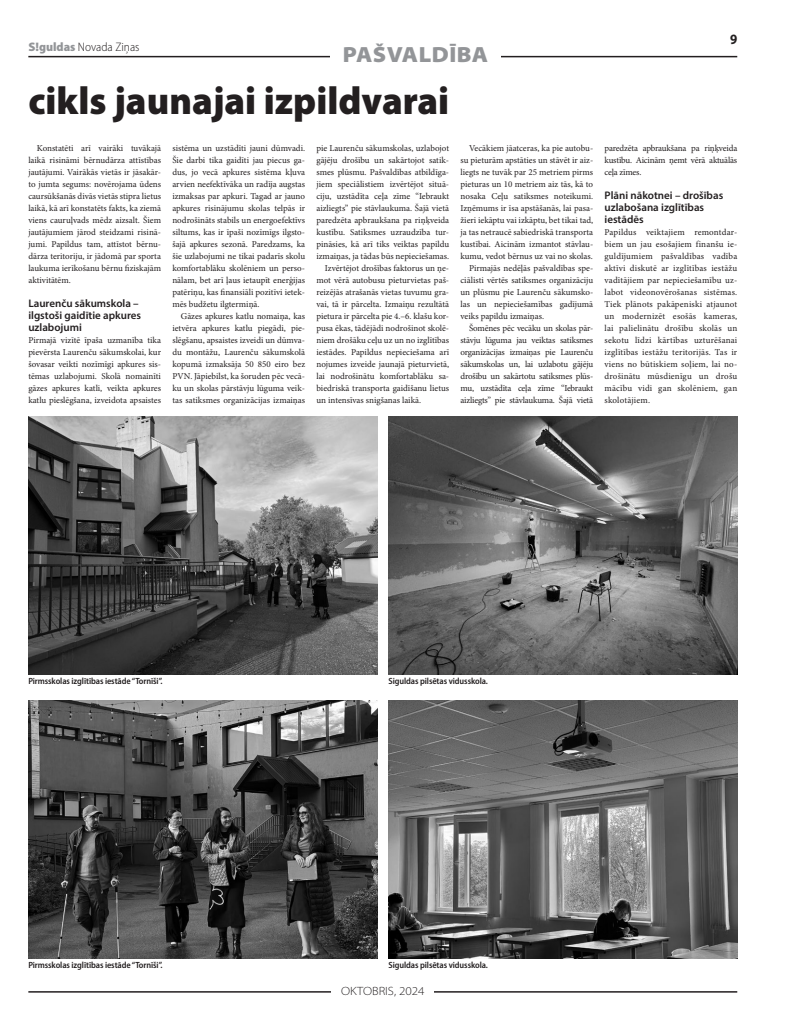
<style>
.page{position:relative;width:794px;height:1021px;background:#fff}
.page>*{position:absolute;margin:0;border:0;box-sizing:border-box;transform-origin:0 0}
.t1{font:900 39px "Myriad Pro";color:#231f20}
.t2{font:900 semi-expanded 22px "Myriad Pro";letter-spacing:.02em;color:#939598}
.t3{font:700 14.3px "Myriad Pro";color:#231f20;scale:.91 1}
.t4{font:300 semi-condensed 12.4px "Myriad Pro";color:#231f20}
.t5{font:300 semi-expanded 12px "Myriad Pro";color:#231f20}
.t6{font:600 11px/12px "Myriad Pro";color:#231f20}
.t7{font:9px/12px "Minion Pro";letter-spacing:-.005em;color:#231f20;text-align:justify}
.t8{font:600 semi-condensed 9px "Myriad Pro";letter-spacing:-.01em;color:#231f20}
.s1{font-weight:900;font-stretch:normal;color:#939598}
.s2{font-weight:900;color:#939598}
</style>
<div class="page">
<hr style="left:28px;top:991px;width:709px;height:1px;background:#231f20">
<div style="left:331px;top:981px;width:103px;height:13px;background:#fff"></div>
<hr style="left:28px;top:56px;width:709px;height:1px;background:#231f20">
<div style="left:330px;top:32px;width:170px;height:30px;background:#fff"></div>
<img style="left:28px;top:416px;width:349px;height:258px">
<img style="left:28px;top:700px;width:349px;height:258px">
<img style="left:388px;top:416px;width:349px;height:258px">
<img style="left:388px;top:700px;width:349px;height:258px">
<h3 class="t4" style="left:28px;top:40px;width:113px"><span class="s1">S!</span><span class="s2">guldas</span> Novada Ziņas</h3>
<h2 class="t2" style="left:343px;top:42px;width:147px">PAŠVALDĪBA</h2>
<h1 class="t1" style="left:28px;top:79px;width:422px">cikls jaunajai izpildvarai</h1>
<p class="t7" style="left:28px;top:142px;width:134px;text-indent:9px">Konstatēti arī vairāki tuvākajā laikā risināmi bērnudārza attīstības jautājumi. Vairākās vietās ir jāsakār&shy;to jumta segums: novērojama ūdens caursūkšanās divās vietās stipra lietus laikā, kā arī konstatēts fakts, ka ziemā viens cauruļvads mēdz aizsalt. Šiem jautājumiem jārod steidzami risinā&shy;jumi. Papildus tam, attīstot bērnu&shy;dārza teritoriju, ir jādomā par sporta laukuma ierīkošanu bērnu fiziskajām aktivitātēm.</p>
<p class="t6" style="left:28px;top:297px;width:114px">Laurenču sākumskola – ilgstoši gaidītie apkures uzlabojumi</p>
<p class="t7" style="left:28px;top:334px;width:134px">Pirmajā vizītē īpaša uzmanība tika pievērsta Laurenču sākumskolai, kur šovasar veikti nozīmīgi apkures sis&shy;tēmas uzlabojumi. Skolā nomainīti gāzes apkures katli, veikta apkures katlu pieslēgšana, izveidota apsaistes</p>
<p class="t7" style="left:172px;top:142px;width:134px">sistēma un uzstādīti jauni dūmvadi.<br>Šie darbi tika gaidīti jau piecus ga&shy;dus, jo vecā apkures sistēma kļuva arvien neefektīvāka un radīja augstas izmaksas par apkuri. Tagad ar jauno apkures risinājumu skolas telpās ir nodrošināts stabils un energoefektīvs siltums, kas ir īpaši nozīmīgs ilgsto&shy;šajā apkures sezonā. Paredzams, ka šie uzlabojumi ne tikai padarīs skolu komfortablāku skolēniem un perso&shy;nālam, bet arī ļaus ietaupīt enerģijas patēriņu, kas finansiāli pozitīvi ietek&shy;mēs budžetu ilgtermiņā.</p>
<p class="t7" style="left:172px;top:310px;width:134px;text-indent:9px">Gāzes apkures katlu nomaiņa, kas ietvēra apkures katlu piegādi, pie&shy;slēgšanu, apsaistes izveidi un dūmva&shy;du montāžu, Laurenču sākumskolā kopumā izmaksāja 50 850 eiro bez PVN. Jāpiebilst, ka šoruden pēc vecā&shy;ku un skolas pārstāvju lūguma veik&shy;tas satiksmes organizācijas izmaiņas</p>
<p class="t7" style="left:316px;top:142px;width:134px">pie Laurenču sākumskolas, uzlabojot</p>
<p class="t7" style="left:316px;top:154px;width:134px">gājēju drošību un sakārtojot satik-</p>
<p class="t7" style="left:316px;top:166px;width:134px">smes plūsmu. Pašvaldības atbildīga-</p>
<p class="t7" style="left:316px;top:178px;width:134px">jiem speciālistiem izvērtējot situā-</p>
<p class="t7" style="left:316px;top:190px;width:134px">ciju, uzstādīta ceļa zīme “Iebraukt</p>
<p class="t7" style="left:316px;top:202px;width:134px">aizliegts” pie stāvlaukuma. Šajā vietā</p>
<p class="t7" style="left:316px;top:214px;width:134px">paredzēta apbraukšana pa riņķveida</p>
<p class="t7" style="left:316px;top:226px;width:134px">kustību. Satiksmes uzraudzība tur-</p>
<p class="t7" style="left:316px;top:238px;width:134px">pināsies, kā arī tiks veiktas papildu</p>
<p class="t7" style="left:316px;top:250px;width:134px">izmaiņas, ja tādas būs nepieciešamas.</p>
<p class="t7" style="left:325px;top:262px;width:126px">Izvērtējot drošības faktorus un ņe-</p>
<p class="t7" style="left:316px;top:274px;width:134px">mot vērā autobusu pieturvietas paš-</p>
<p class="t7" style="left:316px;top:286px;width:134px">reizējās atrašanās vietas tuvumu gra-</p>
<p class="t7" style="left:316px;top:298px;width:134px">vai, tā ir pārcelta. Izmaiņu rezultātā</p>
<p class="t7" style="left:316px;top:310px;width:134px">pietura ir pārcelta pie 4.–6. klašu kor-</p>
<p class="t7" style="left:316px;top:322px;width:134px">pusa ēkas, tādējādi nodrošinot skolē-</p>
<p class="t7" style="left:316px;top:334px;width:134px">niem drošāku ceļu uz un no izglītības</p>
<p class="t7" style="left:316px;top:346px;width:134px">iestādes. Papildus nepieciešama arī</p>
<p class="t7" style="left:316px;top:358px;width:134px">nojumes izveide jaunajā pieturvietā,</p>
<p class="t7" style="left:316px;top:370px;width:134px">lai nodrošinātu komfortablāku sa-</p>
<p class="t7" style="left:316px;top:382px;width:134px">biedriskā transporta gaidīšanu lietus</p>
<p class="t7" style="left:316px;top:394px;width:106px">un intensīvas snigšanas laikā.</p>
<p class="t7" style="left:469px;top:142px;width:126px">Vecākiem jāatceras, ka pie autobu-</p>
<p class="t7" style="left:460px;top:154px;width:134px">su pieturām apstāties un stāvēt ir aiz-</p>
<p class="t7" style="left:460px;top:166px;width:134px">liegts ne tuvāk par 25 metriem pirms</p>
<p class="t7" style="left:460px;top:178px;width:134px">pieturas un 10 metriem aiz tās, kā to</p>
<p class="t7" style="left:460px;top:190px;width:134px">nosaka Ceļu satiksmes noteikumi.</p>
<p class="t7" style="left:460px;top:202px;width:134px">Izņēmums ir īsa apstāšanās, lai pasa-</p>
<p class="t7" style="left:460px;top:214px;width:134px">žieri iekāptu vai izkāptu, bet tikai tad,</p>
<p class="t7" style="left:460px;top:226px;width:134px">ja tas netraucē sabiedriskā transporta</p>
<p class="t7" style="left:460px;top:238px;width:134px">kustībai. Aicinām izmantot stāvlau-</p>
<p class="t7" style="left:460px;top:250px;width:134px">kumu, vedot bērnus uz vai no skolas.</p>
<p class="t7" style="left:469px;top:262px;width:126px">Pirmajās nedēļās pašvaldības spe-</p>
<p class="t7" style="left:460px;top:274px;width:134px">ciālisti vērtēs satiksmes organizāciju</p>
<p class="t7" style="left:460px;top:286px;width:134px">un plūsmu pie Laurenču sākumsko-</p>
<p class="t7" style="left:460px;top:298px;width:134px">las un nepieciešamības gadījumā</p>
<p class="t7" style="left:460px;top:310px;width:85px">veiks papildu izmaiņas.</p>
<p class="t7" style="left:469px;top:322px;width:126px">Šomēnes pēc vecāku un skolas pār-</p>
<p class="t7" style="left:460px;top:334px;width:134px">stāvju lūguma jau veiktas satiksmes</p>
<p class="t7" style="left:460px;top:346px;width:134px">organizācijas izmaiņas pie Laurenču</p>
<p class="t7" style="left:460px;top:358px;width:134px">sākumskolas un, lai uzlabotu gājēju</p>
<p class="t7" style="left:460px;top:370px;width:134px">drošību un sakārtotu satiksmes plūs-</p>
<p class="t7" style="left:460px;top:382px;width:134px">mu, uzstādīta ceļa zīme “Iebraukt</p>
<p class="t7" style="left:460px;top:394px;width:134px">aizliegts” pie stāvlaukuma. Šajā vietā</p>
<h3 class="t3" style="left:730px;top:30px;width:9px">9</h3>
<p class="t7" style="left:604px;top:142px;width:134px">paredzēta apbraukšana pa riņķveida kustību. Aicinām ņemt vērā aktuālās ceļa zīmes.</p>
<p class="t6" style="left:604px;top:189px;width:120px">Plāni nākotnei – drošības uzlabošana izglītības iestādēs</p>
<p class="t7" style="left:604px;top:226px;width:134px">Papildus veiktajiem remontdar&shy;biem un jau esošajiem finanšu ie&shy;guldījumiem pašvaldības vadība aktīvi diskutē ar izglītības iestāžu vadītājiem par nepieciešamību uz&shy;labot videonovērošanas sistēmas.<br>Tiek plānots pakāpeniski atjaunot un modernizēt esošās kameras, lai palielinātu drošību skolās un sekotu līdzi kārtības uzturēšanai izglītības iestāžu teritorijās. Tas ir viens no būtiskiem soļiem, lai no&shy;drošinātu mūsdienīgu un drošu mācību vidi gan skolēniem, gan skolotājiem.</p>
<p class="t8" style="left:28px;top:676px;width:136px">Pirmsskolas izglītības iestāde “Tornīši”.</p>
<p class="t8" style="left:388px;top:676px;width:101px">Siguldas pilsētas vidusskola.</p>
<p class="t8" style="left:28px;top:960px;width:136px">Pirmsskolas izglītības iestāde “Tornīši”.</p>
<p class="t8" style="left:388px;top:960px;width:101px">Siguldas pilsētas vidusskola.</p>
<h3 class="t5" style="left:341px;top:984px;width:85px">OKTOBRIS, 2024</h3>
</div>
